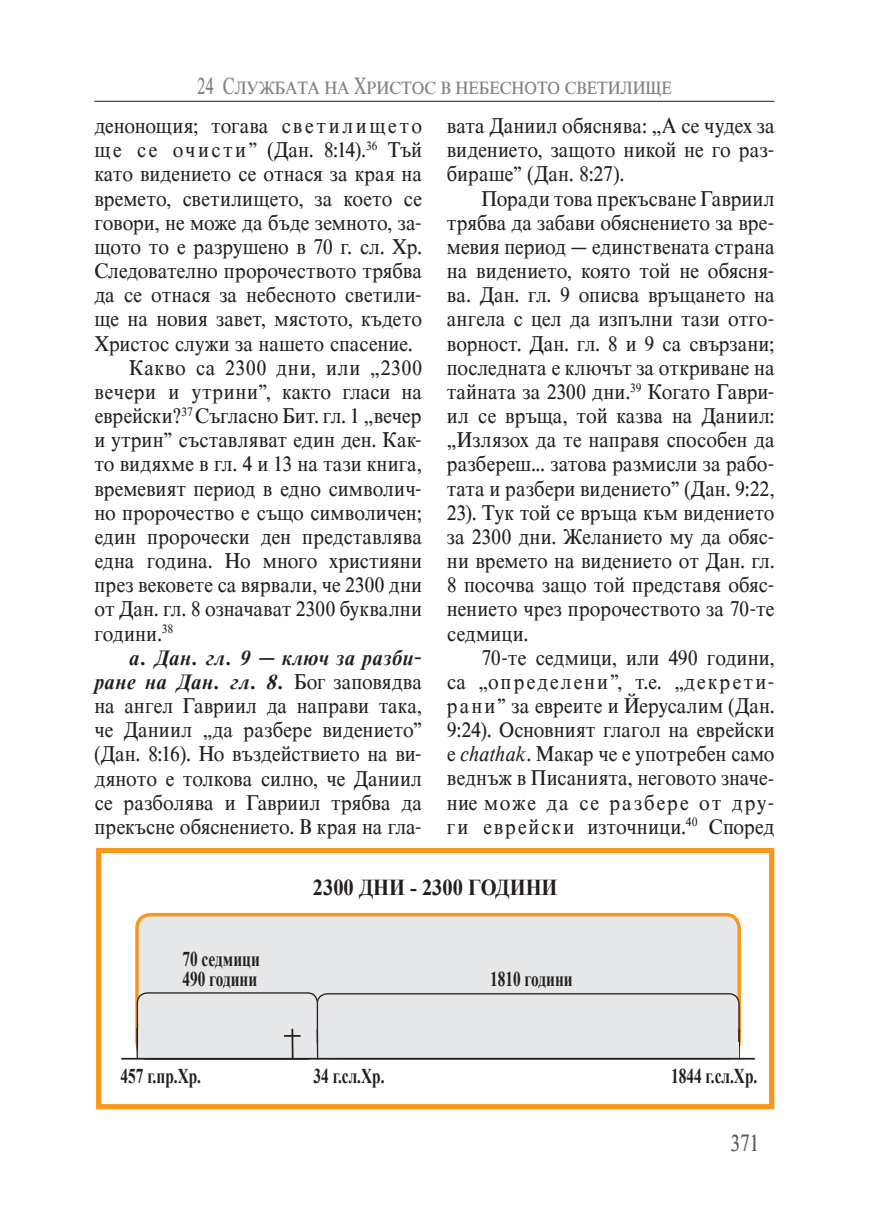
<style>
.page{position:relative;width:869px;height:1216px;background:#fff}
.page>*{position:absolute;margin:0;border:0;box-sizing:border-box;transform-origin:0 0}
.t1{font:24.5px "Tms Cyr";color:#57585a;scale:.81 1}
.t2{font:700 22.75px "Times New Roman";color:#231f20;scale:.9 1}
.t3{font:22.05px/24.2px "Tms Cyr";color:#231f20;text-align:justify;scale:.91 1}
.t4{font:italic 700 22.05px "Tms Cyr";letter-spacing:-.005em;color:#231f20;scale:.91 1}
.t5{font:22.05px "Tms Cyr";letter-spacing:.095em;color:#231f20;scale:.91 1}
.t6{font:22.05px "Tms Cyr";letter-spacing:.03em;color:#231f20;scale:.91 1}
.t7{font:700 21px/19.2px "Times New Roman";color:#231f20;scale:.73 1}
.t8{font:18.38px "Tms Cyr";color:#808285;scale:.91 1}
.s1{font-size:24.5px}
.s2{font-weight:400;font-style:normal}
.s3{font-style:italic}
</style>
<div class="page">
<hr style="left:94px;top:101px;width:680px;height:1px;background:#231f20">
<div style="left:96px;top:848px;width:678px;height:261px;border:5px solid #f7981d"></div>
<div style="left:137px;top:914px;width:601px;height:141px;background:#e6e7e9;border-radius:14px"></div>
<div style="left:135px;top:912px;width:605px;height:144px;border:4px solid #f7981d;border-radius:14px"></div>
<div style="left:317px;top:993px;width:421px;height:65px;background:#e6e7e9;border-radius:10px"></div>
<div style="left:316px;top:993px;width:423px;height:66px;border:1px solid #231f20;border-radius:10px"></div>
<div style="left:137px;top:992px;width:180px;height:66px;background:#e6e7e9;border-radius:10px"></div>
<div style="left:137px;top:992px;width:181px;height:67px;border:1px solid #231f20;border-radius:10px"></div>
<hr style="left:738px;top:1028px;width:1px;height:31px;background:#231f20">
<div style="left:718px;top:1042px;width:20px;height:15px;background:#e6e7e9"></div>
<div style="left:318px;top:1042px;width:19px;height:16px;background:#e6e7e9"></div>
<div style="left:297px;top:1042px;width:20px;height:16px;background:#e6e7e9"></div>
<div style="left:138px;top:1042px;width:20px;height:16px;background:#e6e7e9"></div>
<hr style="left:136px;top:1027px;width:2px;height:31px;background:#231f20">
<hr style="left:316px;top:1029px;width:2px;height:30px;background:#231f20">
<hr style="left:121px;top:1057px;width:633px;height:2px;background:#231f20">
<hr style="left:291px;top:1028px;width:2px;height:31px;background:#231f20">
<svg style="left:284px;top:1034px;width:16px;height:2px"></svg>
<p class="t8" style="left:197px;top:77px;width:523px"><span class="s1">24 с</span>лужбата на <span class="s1">х</span>ристос в небесното светилище</p>
<p class="t3" style="left:94px;top:113px;width:361px">денонощия; тогава свети лището</p>
<p class="t5" style="left:94px;top:136px;width:361px">ще се очисти” (Дан. 8:14).<sup>36</sup> Тъй</p>
<p class="t3" style="left:94px;top:161px;width:361px">като видението се отнася за края на</p>
<p class="t3" style="left:94px;top:185px;width:361px">времето, светилището, за което се</p>
<p class="t3" style="left:94px;top:209px;width:361px">говори, не може да бъде земното, за-</p>
<p class="t3" style="left:94px;top:233px;width:361px">щото то е разрушено в 70 г. сл. Хр.</p>
<p class="t3" style="left:94px;top:258px;width:361px">Следователно пророчеството трябва</p>
<p class="t3" style="left:94px;top:282px;width:361px">да се отнася за небесното светили-</p>
<p class="t3" style="left:94px;top:306px;width:361px">ще на новия завет, мястото, където</p>
<p class="t3" style="left:94px;top:330px;width:351px">Христос служи за нашето спасение.</p>
<p class="t6" style="left:129px;top:353px;width:323px">Какво са 2300 дни, или „2300</p>
<p class="t3" style="left:94px;top:378px;width:361px">вечери и утрини”, както гласи на</p>
<p class="t3" style="left:94px;top:403px;width:361px">еврейски?<sup>37</sup> Съгласно Бит. гл. 1 „вечер</p>
<p class="t3" style="left:94px;top:427px;width:361px">и утрин” съставляват един ден. Как-</p>
<p class="t3" style="left:94px;top:451px;width:361px">то видяхме в гл. 4 и 13 на тази книга,</p>
<p class="t3" style="left:94px;top:475px;width:361px">времевият период в едно символич-</p>
<p class="t3" style="left:94px;top:499px;width:361px">но пророчество е също символичен;</p>
<p class="t3" style="left:94px;top:523px;width:361px">един пророчески ден представлява</p>
<p class="t3" style="left:94px;top:547px;width:361px">една година. Но много християни</p>
<p class="t3" style="left:94px;top:572px;width:361px">през вековете са вярвали, че 2300 дни</p>
<p class="t3" style="left:94px;top:596px;width:361px">от Дан. гл. 8 означават 2300 буквални</p>
<p class="t3" style="left:94px;top:620px;width:88px">години.<sup>38</sup></p>
<p class="t4" style="left:129px;top:644px;width:323px">а. Дан. гл. 9 – ключ за разби-</p>
<p class="t4" style="left:94px;top:669px;width:361px">ране на Дан. гл. 8. <span class="s2">Бог заповядва</span></p>
<p class="t3" style="left:94px;top:692px;width:361px">на ангел Гавриил да направи така,</p>
<p class="t3" style="left:94px;top:716px;width:361px">че Даниил „да разбере видението”</p>
<p class="t3" style="left:94px;top:741px;width:361px">(Дан. 8:16). Но въздействието на ви-</p>
<p class="t3" style="left:94px;top:765px;width:361px">дяното е толкова силно, че Даниил</p>
<p class="t3" style="left:94px;top:789px;width:361px">се разболява и Гавриил трябва да</p>
<p class="t3" style="left:94px;top:813px;width:361px">прекъсне обяснението. В края на гла-</p>
<p class="t3" style="left:446px;top:113px;width:361px">вата Даниил обяснява: „А се чудех за видението, защото никой не го раз&shy;бираше” (Дан. 8:27).</p>
<p class="t3" style="left:446px;top:185px;width:361px;text-indent:35px">Поради това прекъсване Гавриил трябва да забави обяснението за вре&shy;мевия период – единствената страна на видението, която той не обясня&shy;ва. Дан. гл. 9 описва връщането на ангела с цел да изпълни тази отго&shy;ворност. Дан. гл. 8 и 9 са свързани; последната е ключът за откриване на тайната за 2300 дни.<sup>39</sup> Когато Гаври&shy;ил се връща, той казва на Даниил: „Излязох да те направя способен да разбереш... затова размисли за рабо&shy;тата и разбери видението” (Дан. 9:22, 23). Тук той се връща към видението за 2300 дни. Желанието му да обяс&shy;ни времето на видението от Дан. гл.<br>8 посочва защо той представя обяс&shy;нението чрез пророчеството за 70-те седмици.</p>
<p class="t3" style="left:446px;top:644px;width:361px;text-indent:35px">70-те седмици, или 490 години, са „определени”, т.е. „декрети&shy;рани” за евреите и Йерусалим (Дан.<br>9:24). Основният глагол на еврейски е <span class="s3">chathak</span>. Макар че е употребен само веднъж в Писанията, неговото значе&shy;ние може да се разбере от дру&shy;ги еврейски източници.<sup>40</sup> Според</p>
<p class="t7" style="left:182px;top:949px;width:108px">70 седмици<br>490 години</p>
<p class="t2" style="left:313px;top:871px;width:273px">2300 ДНИ - 2300 ГОДИНИ</p>
<p class="t7" style="left:490px;top:969px;width:115px">1810 години</p>
<p class="t7" style="left:120px;top:1065px;width:112px">457 г.пр.Хр.</p>
<p class="t7" style="left:313px;top:1065px;width:99px">34 г.сл.Хр.</p>
<p class="t7" style="left:670px;top:1065px;width:120px">1844 г.сл.Хр.</p>
<p class="t1" style="left:730px;top:1127px;width:38px">371</p>
</div>
